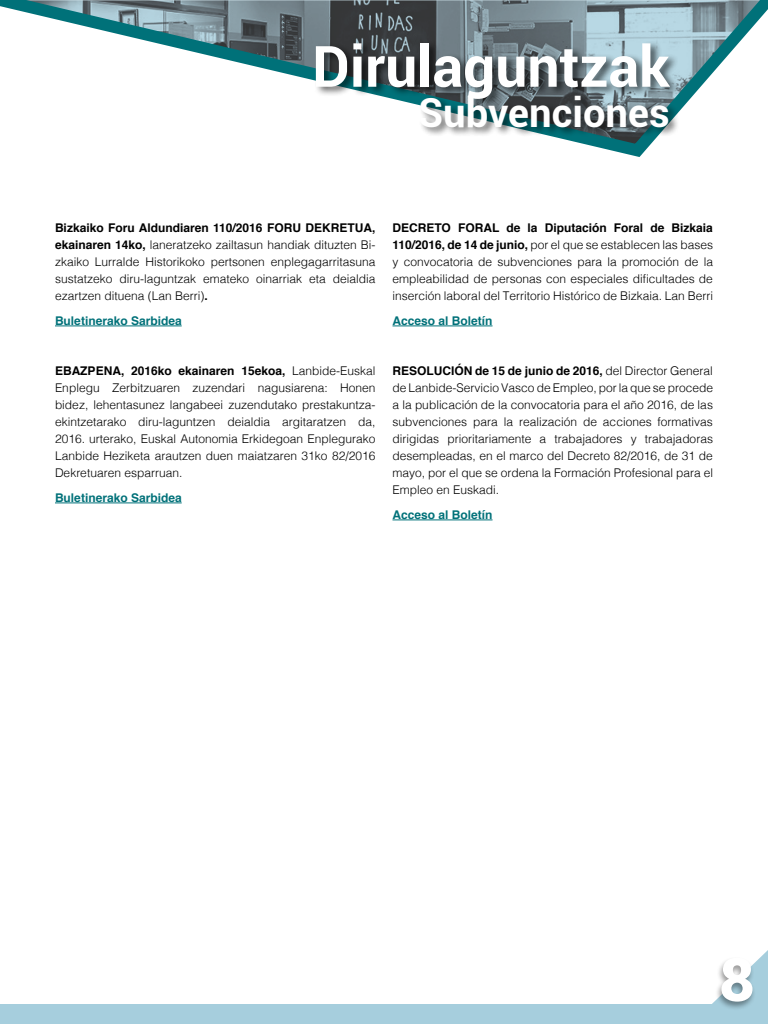
<style>
.page{position:relative;width:768px;height:1024px;background:#fff}
.page>*{position:absolute;margin:0;border:0;box-sizing:border-box;transform-origin:0 0}
.t1{font:900 60px "Roboto";color:#fff}
.t2{font:700 57px "Roboto";color:#fff}
.t3{font:700 40px "Roboto";color:#fff}
.t4{font:300 12px/17px "Helvetica";color:#000;text-align:justify}
.t5{font:700 12px "Helvetica";color:#007179}
.s1{font-weight:700}
</style>
<div class="page">
<div style="left:0;top:1004px;width:768px;height:20px;background:#a6cedd"></div>
<svg style="left:712px;top:950px;width:56px;height:54px"></svg>
<div style="left:715px;top:957px;width:42px;height:54px;background:#000;opacity:.4"></div>
<svg style="left:0;top:0;width:768px;height:157px"></svg>
<hr style="left:55px;top:326px;width:127px;height:1px;background:#007179">
<hr style="left:55px;top:503px;width:127px;height:1px;background:#007179">
<hr style="left:392px;top:326px;width:101px;height:1px;background:#007179">
<hr style="left:392px;top:520px;width:101px;height:1px;background:#007179">
<div style="left:314px;top:40px;width:367px;height:97px;background:#000;opacity:.6"></div>
<h2 class="t2" style="left:312px;top:26px;width:359px">Dirulaguntzak</h2>
<h3 class="t3" style="left:418px;top:84px;width:253px">Subvenciones</h3>
<p class="t4" style="left:55px;top:218px;width:322px"><span class="s1">Bizkaiko Foru Aldundiaren 110/2016 FORU DEKRETUA, ekainaren 14ko,</span> laneratzeko zailtasun handiak dituzten Bi&shy;zkaiko Lurralde Historikoko pertsonen enplegagarritasuna sustatzeko diru-laguntzak emateko oinarriak eta deialdia ezartzen dituena (Lan Berri)<span class="s1">.</span></p>
<p class="t5" style="left:55px;top:311px;width:128px">Buletinerako Sarbidea</p>
<p class="t4" style="left:55px;top:361px;width:322px"><span class="s1">EBAZPENA, 2016ko ekainaren 15ekoa,</span> Lanbide-Euskal Enplegu Zerbitzuaren zuzendari nagusiarena: Honen bidez, lehentasunez langabeei zuzendutako prestakuntza&shy;ekintzetarako diru-laguntzen deialdia argitaratzen da, 2016. urterako, Euskal Autonomia Erkidegoan Enplegurako Lanbide Heziketa arautzen duen maiatzaren 31ko 82/2016<br>Dekretuaren esparruan.</p>
<p class="t5" style="left:55px;top:488px;width:128px">Buletinerako Sarbidea</p>
<p class="t4" style="left:392px;top:218px;width:322px"><span class="s1">DECRETO FORAL de la Diputación Foral de Bizkaia 110/2016, de 14 de junio,</span> por el que se establecen las bases y convocatoria de subvenciones para la promoción de la empleabilidad de personas con especiales dificultades de inserción laboral del Territorio Histórico de Bizkaia. Lan Berri</p>
<p class="t5" style="left:392px;top:311px;width:102px">Acceso al Boletín</p>
<p class="t4" style="left:392px;top:361px;width:322px"><span class="s1">RESOLUCIÓN de 15 de junio de 2016,</span> del Director General de Lanbide-Servicio Vasco de Empleo, por la que se procede a la publicación de la convocatoria para el año 2016, de las subvenciones para la realización de acciones formativas dirigidas prioritariamente a trabajadores y trabajadoras desempleadas, en el marco del Decreto 82/2016, de 31 de mayo, por el que se ordena la Formación Profesional para el Empleo en Euskadi.</p>
<p class="t5" style="left:392px;top:505px;width:102px">Acceso al Boletín</p>
<h1 class="t1" style="left:719px;top:937px;width:36px">8</h1>
</div>
